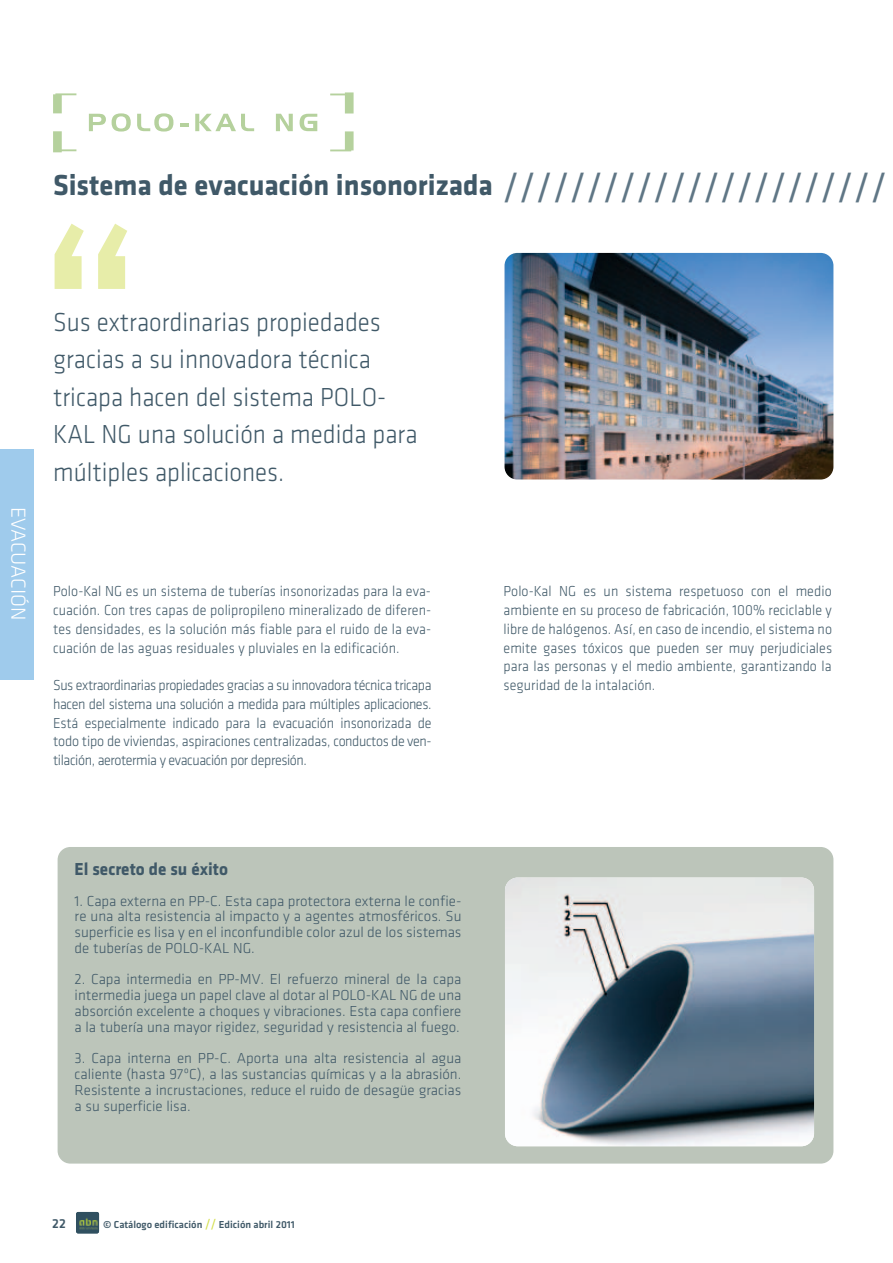
<style>
.page{position:relative;width:893px;height:1263px;background:#fff}
.page>*{position:absolute;margin:0;border:0;box-sizing:border-box;transform-origin:0 0}
.t1{font:500 234.15px "Klavika";color:#e7eda9;scale:.93 1}
.t2{font:37.5px "Klavika";color:#5f7685}
.t3{font:700 30px "Klavika";color:#405968;scale:.96 1}
.t4{font:300 27px/37.5px "Klavika";color:#405968;scale:.93 1}
.t5{font:300 21px "Klavika";letter-spacing:-.005em;color:#fff}
.t6{font:700 18px "Klavika";color:#405968;scale:.96 1}
.t7{font:300 15px/18.8px "Klavika";color:#405968;text-align:justify;scale:.94 1}
.t8{font:300 15px/15.8px "Klavika";color:#405968;text-align:justify}
.t9{font:500 13.5px "Klavika";color:#405968}
.t10{font:500 10.5px "Klavika";color:#405968}
.s1{font-weight:400;font-size:13.5px;color:#d4df4c}
</style>
<div class="page">
<img style="left:76px;top:1212px;width:23px;height:21px">
<div style="left:58px;top:847px;width:775px;height:316px;background:#bcc5ba;border-radius:13px"></div>
<img style="left:504px;top:253px;width:329px;height:226px">
<img style="left:505px;top:877px;width:309px;height:269px">
<hr style="left:55px;top:131px;width:4px;height:21px;background:#b5d19d">
<svg style="left:55px;top:93px;width:21px;height:3px"></svg>
<svg style="left:59px;top:148px;width:17px;height:4px"></svg>
<hr style="left:347px;top:92px;width:4px;height:21px;background:#b5d19d">
<hr style="left:55px;top:94px;width:4px;height:19px;background:#b5d19d">
<svg style="left:330px;top:148px;width:21px;height:4px"></svg>
<svg style="left:330px;top:92px;width:19px;height:4px"></svg>
<hr style="left:347px;top:131px;width:4px;height:19px;background:#b5d19d">
<svg style="left:89px;top:114px;width:17px;height:17px"></svg>
<svg style="left:112px;top:113px;width:19px;height:19px"></svg>
<svg style="left:137px;top:113px;width:36px;height:19px"></svg>
<svg style="left:180px;top:123px;width:8px;height:3px"></svg>
<svg style="left:195px;top:114px;width:59px;height:17px"></svg>
<svg style="left:276px;top:114px;width:17px;height:17px"></svg>
<svg style="left:300px;top:114px;width:17px;height:17px"></svg>
<div style="left:0;top:449px;width:34px;height:230px;background:#9fcbec"></div>
<h3 class="t5" style="left:25px;top:507px;width:116px;rotate:90deg">EVACUACIÓN</h3>
<h3 class="t3" style="left:53px;top:175px;width:460px">Sistema de evacuación insonorizada</h3>
<h1 class="t1" style="left:38px;top:232px;width:112px">“</h1>
<h3 class="t4" style="left:53px;top:306px;width:393px">Sus extraordinarias propiedades gracias a su innovadora técnica tricapa hacen del sistema POLO-<br>KAL NG una solución a medida para múltiples aplicaciones.</h3>
<h2 class="t2" style="left:502px;top:173px;width:386px">///////////////////////</h2>
<p class="t7" style="left:53px;top:583px;width:404px">Polo-Kal NG es un sistema de tuberías insonorizadas para la eva&shy;cuación. Con tres capas de polipropileno mineralizado de diferen&shy;tes densidades, es la solución más fiable para el ruido de la eva&shy;cuación de las aguas residuales y pluviales en la edificación.</p>
<p class="t7" style="left:53px;top:677px;width:404px">Sus extraordinarias propiedades gracias a su innovadora técnica tricapa hacen del sistema una solución a medida para múltiples aplicaciones.<br>Está especialmente indicado para la evacuación insonorizada de todo tipo de viviendas, aspiraciones centralizadas, conductos de ven&shy;tilación, aerotermia y evacuación por depresión.</p>
<p class="t7" style="left:503px;top:583px;width:351px">Polo-Kal NG es un sistema respetuoso con el medio ambiente en su proceso de fabricación, 100% reciclable y libre de halógenos. Así, en caso de incendio, el sistema no emite gases tóxicos que pueden ser muy perjudiciales para las personas y el medio ambiente, garantizando la seguridad de la intalación.</p>
<p class="t6" style="left:75px;top:863px;width:161px">El secreto de su éxito</p>
<p class="t8" style="left:75px;top:894px;width:388px">1. Capa externa en PP-C. Esta capa protectora externa le confie&shy;re una alta resistencia al impacto y a agentes atmosféricos. Su superficie es lisa y en el inconfundible color azul de los sistemas de tuberías de POLO-KAL NG.</p>
<p class="t8" style="left:75px;top:973px;width:388px">2. Capa intermedia en PP-MV. El refuerzo mineral de la capa intermedia juega un papel clave al dotar al POLO-KAL NG de una absorción excelente a choques y vibraciones. Esta capa confiere a la tubería una mayor rigidez, seguridad y resistencia al fuego.</p>
<p class="t8" style="left:75px;top:1052px;width:388px">3. Capa interna en PP-C. Aporta una alta resistencia al agua caliente (hasta 97ºC), a las sustancias químicas y a la abrasión.<br>Resistente a incrustaciones, reduce el ruido de desagüe gracias a su superficie lisa.</p>
<p class="t9" style="left:52px;top:1219px;width:15px">22</p>
<p class="t10" style="left:103px;top:1221px;width:193px">© Catálogo edificación <span class="s1">//</span> Edición abril 2011</p>
</div>
